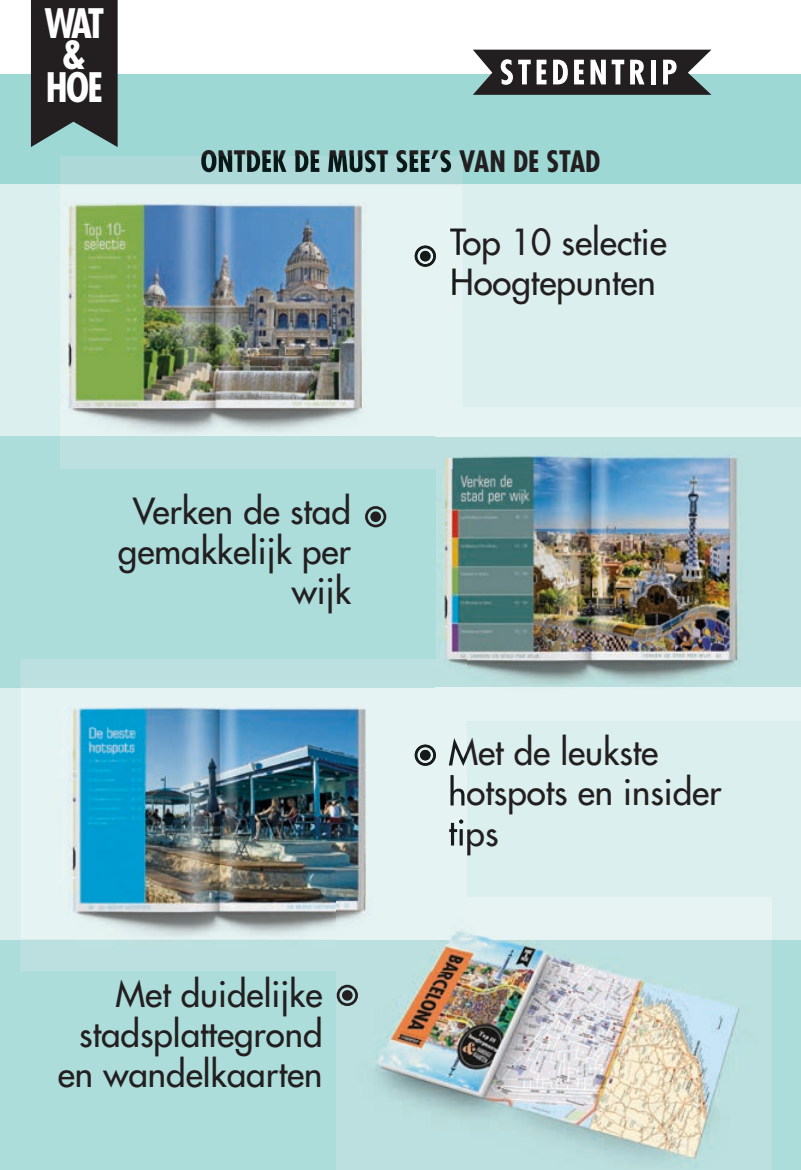
<style>
.page{position:relative;width:801px;height:1170px;background:#fff}
.page>*{position:absolute;margin:0;border:0;box-sizing:border-box;transform-origin:0 0}
.t1{font:700 condensed 39.5px/31.8px "Futura LT";letter-spacing:-.075em;color:#fff;text-align:center}
.t2{font:35px/40px "Futura LT";color:#231f20}
.t3{font:700 condensed 28.75px "Futura LT";color:#231f20}
</style>
<div class="page">
<div style="left:0;top:217px;width:801px;height:952px;background:#acddda"></div>
<div style="left:0;top:687px;width:801px;height:252px;background:#dbf0ee"></div>
<div style="left:0;top:74px;width:801px;height:115px;background:#9ed8d5"></div>
<div style="left:0;top:184px;width:801px;height:252px;background:#dbf0ee"></div>
<img style="left:336px;top:939px;width:435px;height:230px">
<div style="left:467px;top:897px;width:304px;height:42px;background:#e6f3f2"></div>
<div style="left:365px;top:506px;width:21px;height:21px;border:3px solid #231f20;border-radius:50%"></div>
<div style="left:370px;top:511px;width:11px;height:11px;background:#231f20;border-radius:50%"></div>
<div style="left:337px;top:984px;width:21px;height:21px;border:3px solid #231f20;border-radius:50%"></div>
<div style="left:342px;top:989px;width:11px;height:11px;background:#231f20;border-radius:50%"></div>
<svg style="left:31px;top:0;width:87px;height:147px;background:#2d2e2f"></svg>
<svg style="left:473px;top:50px;width:238px;height:45px"></svg>
<img style="left:60px;top:156px;width:402px;height:312px">
<svg style="left:415px;top:245px;width:21px;height:22px"></svg>
<img style="left:450px;top:224px;width:12px;height:40px">
<img style="left:452px;top:268px;width:10px;height:36px">
<img style="left:201px;top:156px;width:261px;height:16px">
<img style="left:436px;top:407px;width:365px;height:280px">
<div style="left:21px;top:659px;width:415px;height:312px;background:#bbe0df"></div>
<img style="left:21px;top:687px;width:445px;height:252px">
<img style="left:336px;top:897px;width:131px;height:74px">
<svg style="left:415px;top:744px;width:21px;height:21px"></svg>
<img style="left:449px;top:735px;width:18px;height:31px">
<img style="left:450px;top:775px;width:16px;height:39px">
<img style="left:449px;top:819px;width:17px;height:35px">
<img style="left:436px;top:659px;width:31px;height:61px">
<p class="t1" style="left:45px;top:8px;width:61px">WAT &amp;<br>HOE</p>
<p class="t3" style="left:200px;top:143px;width:401px">ONTDEK DE MUST SEE’S VAN DE STAD</p>
<p class="t2" style="left:450px;top:222px;width:218px">Top 10 selectie<br>Hoogtepunten</p>
<p class="t2" style="left:118px;top:491px;width:234px;text-align:right">Verken de stad gemakkelijk per wijk</p>
<p class="t2" style="left:448px;top:732px;width:275px">Met de leukste hotspots en insider tips</p>
<p class="t2" style="left:58px;top:973px;width:266px;text-align:right">Met duidelijke stadsplattegrond en wandelkaarten</p>
</div>
